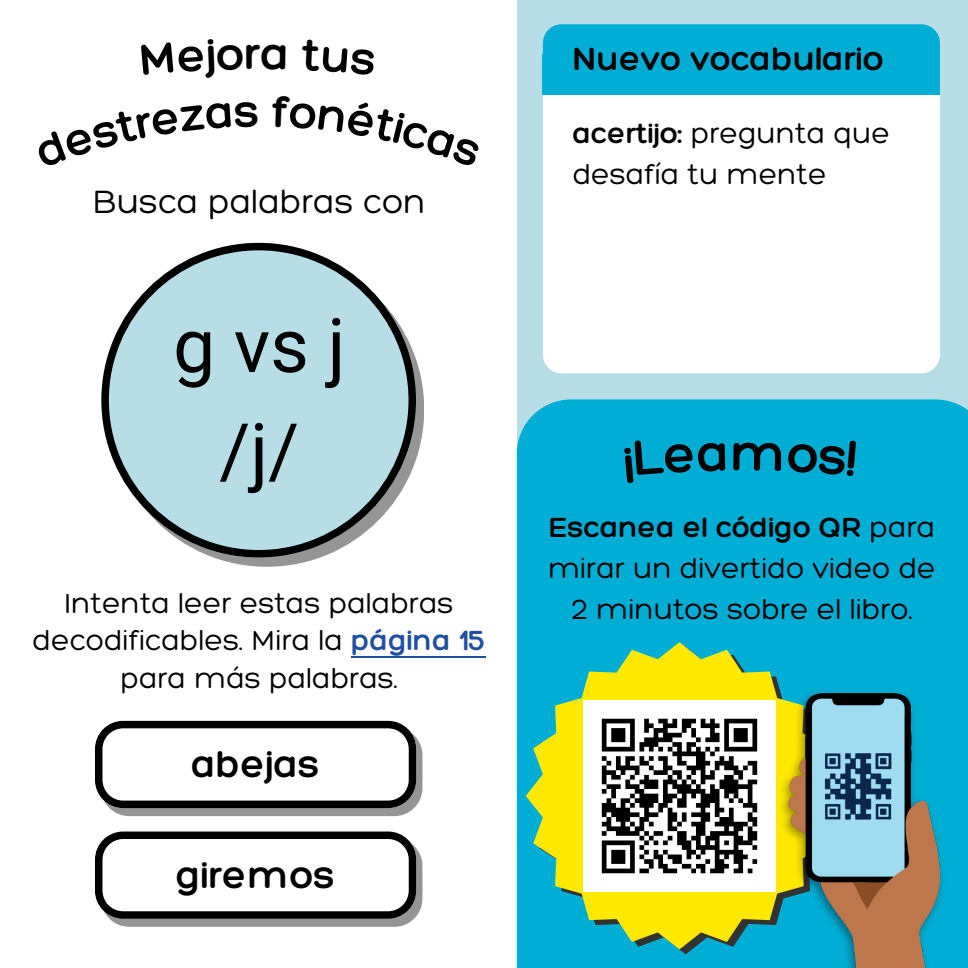
<style>
.page{position:relative;width:968px;height:968px;background:#fff}
.page>*{position:absolute;margin:0;border:0;box-sizing:border-box;transform-origin:0 0}
.t1{font:75px/105px "Roboto";color:#000;text-align:center}
.t2{font:300 47.5px "Hero";color:#000}
.t3{font:300 40px "Hero";color:#000}
.t4{font:300 35px "Hero";color:#000}
.t5{font:300 35px "Hero";color:#000}
.t6{font:300 30px/41.2px "Hero";color:#000;text-align:center}
.s1{color:#204fa2}
.s2{font-style:inherit}
</style>
<div class="page">
<div style="left:517px;top:0;width:451px;height:968px;background:#b7dee6"></div>
<div style="left:517px;top:399px;width:451px;height:569px;background:#00add4"></div>
<div style="left:543px;top:59px;width:396px;height:314px;background:#fff;border-radius:19px"></div>
<div style="left:543px;top:24px;width:396px;height:64px;background:#00add4;border-radius:19px"></div>
<div style="left:101px;top:727px;width:321px;height:89px;background:#959595;border-radius:28px"></div>
<div style="left:101px;top:837px;width:321px;height:89px;background:#959595;border-radius:28px"></div>
<div style="left:543px;top:55px;width:397px;height:40px;background:#00add4"></div>
<svg style="left:101px;top:243px;width:315px;height:314px"></svg>
<svg style="left:526px;top:642px;width:307px;height:307px;background:#88c962"></svg>
<img style="left:583px;top:700px;width:190px;height:191px">
<img style="left:773px;top:683px;width:176px;height:285px">
<svg style="left:95px;top:720px;width:321px;height:88px;background:#cbcbcb"></svg>
<svg style="left:95px;top:831px;width:321px;height:87px;background:#cdcdcd"></svg>
<hr style="left:351px;top:656px;width:134px;height:1px;background:#204fa2">
<div style="left:624px;top:438px;width:101px;height:45px;background:#00add4"></div>
<svg style="left:733px;top:442px;width:48px;height:29px"></svg>
<div style="left:787px;top:440px;width:69px;height:36px;background:#00add4"></div>
<h2 class="t2" style="left:245px;top:24px;width:17px">r</h2>
<h2 class="t4" style="left:573px;top:37px;width:312px">Nuevo vocabulario</h2>
<p class="t5" style="left:93px;top:180px;width:334px">Busca palabras con</p>
<p class="t1" style="left:173px;top:294px;width:174px">g vs j /j/</p>
<p class="t6" style="left:33px;top:583px;width:454px;line-height:37.5px">Intenta leer estas palabras decodificables. Mira la <span class="s1">página 15</span></p>
<p class="t6" style="left:120px;top:657px;width:279px">para más palabras.</p>
<p class="t3" style="left:191px;top:739px;width:130px">abejas</p>
<p class="t3" style="left:176px;top:850px;width:160px">giremos</p>
<p class="t6" style="left:573px;top:111px;width:319px;text-align:left"><span class="s2">acertijo:</span> pregunta que desafía tu mente</p>
<p class="t6" style="left:548px;top:505px;width:389px"><span class="s2">Escanea el código QR</span> para mirar un divertido video de<br>2 minutos sobre el libro.</p>
</div>
